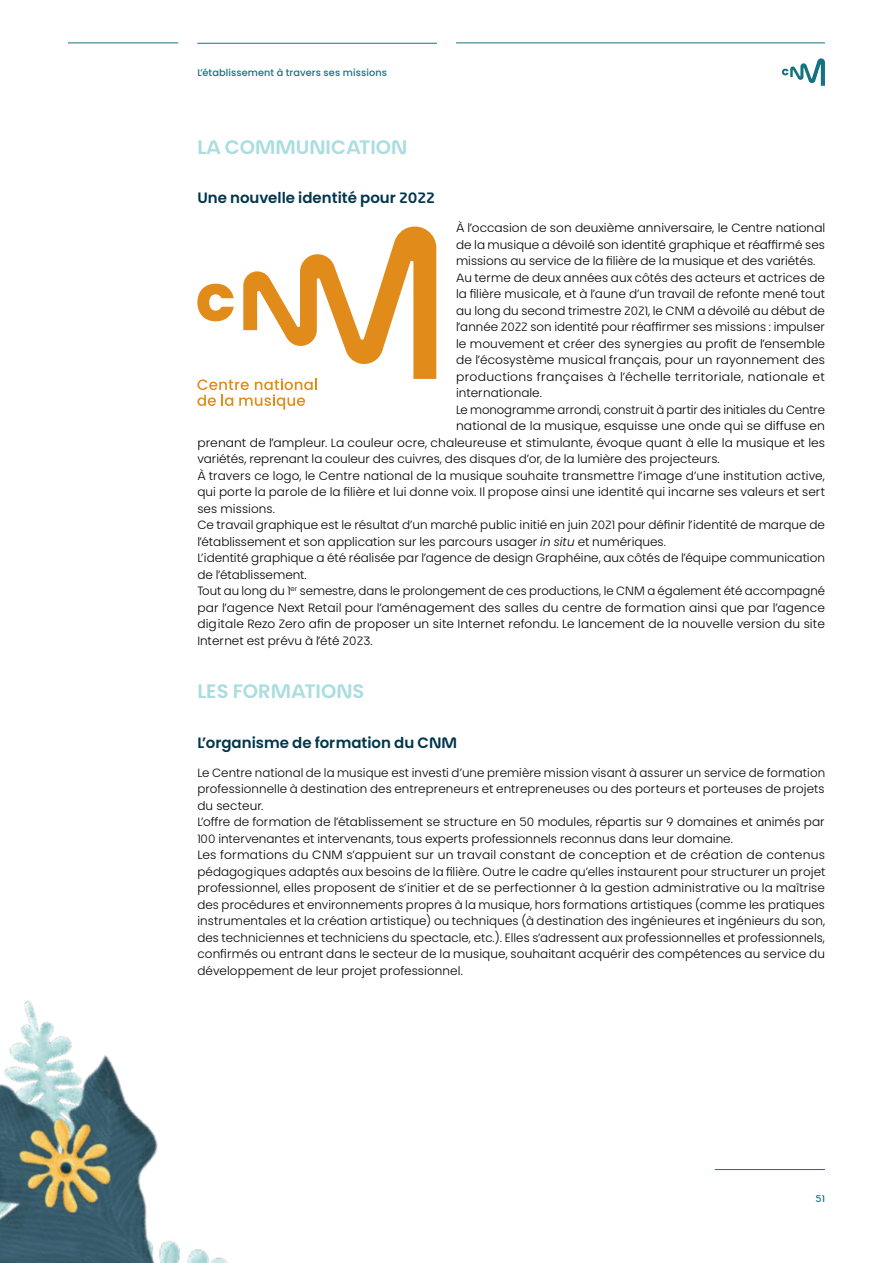
<style>
.page{position:relative;width:893px;height:1263px;background:#fff}
.page>*{position:absolute;margin:0;border:0;box-sizing:border-box;transform-origin:0 0}
.t1{font:600 19.5px "CNM";color:#aadddf}
.t2{font:600 15px "CNM";color:#00364c}
.t3{font:300 12px/16.5px "CNM";letter-spacing:.005em;color:#000}
.t4{font:300 12px "CNM";letter-spacing:.025em;color:#000}
.t5{font:500 9.75px "CNM";letter-spacing:.01em;color:#147380}
.s1{font-style:italic}
</style>
<div class="page">
<img style="left:0;top:1000px;width:228px;height:263px">
<img style="left:0;top:1102px;width:127px;height:133px">
<hr style="left:197px;top:43px;width:240px;height:1px;background:#147380">
<svg style="left:782px;top:58px;width:43px;height:28px"></svg>
<hr style="left:456px;top:43px;width:369px;height:1px;background:#147380">
<hr style="left:68px;top:43px;width:110px;height:1px;background:#147380">
<hr style="left:715px;top:1169px;width:110px;height:1px;background:#147380">
<svg style="left:197px;top:226px;width:239px;height:184px"></svg>
<p class="t5" style="left:197px;top:66px;width:191px">L’établissement à travers ses missions</p>
<h1 class="t1" style="left:197px;top:135px;width:212px">LA COMMUNICATION</h1>
<p class="t2" style="left:197px;top:189px;width:239px">Une nouvelle identité pour 2022</p>
<p class="t3" style="left:456px;top:220px;width:371px">À l’occasion de son deuxième anniversaire, le Centre national</p>
<p class="t3" style="left:456px;top:236px;width:370px">de la musique a dévoilé son identité graphique et réaffirmé ses</p>
<p class="t3" style="left:456px;top:253px;width:361px">missions au service de la filière de la musique et des variétés.</p>
<p class="t3" style="left:456px;top:269px;width:370px">Au terme de deux années aux côtés des acteurs et actrices de</p>
<p class="t3" style="left:456px;top:286px;width:370px">la filière musicale, et à l’aune d’un travail de refonte mené tout</p>
<p class="t3" style="left:456px;top:302px;width:370px">au long du second trimestre 2021, le CNM a dévoilé au début de</p>
<p class="t3" style="left:456px;top:319px;width:371px">l’année 2022 son identité pour réaffirmer ses missions : impulser</p>
<p class="t3" style="left:456px;top:335px;width:370px">le mouvement et créer des synergies au profit de l’ensemble</p>
<p class="t3" style="left:456px;top:352px;width:370px">de l’écosystème musical français, pour un rayonnement des</p>
<p class="t4" style="left:456px;top:369px;width:370px">productions françaises à l’échelle territoriale, nationale et</p>
<p class="t3" style="left:456px;top:385px;width:87px">internationale.</p>
<p class="t3" style="left:456px;top:401px;width:370px">Le monogramme arrondi, construit à partir des initiales du Centre</p>
<p class="t3" style="left:456px;top:418px;width:371px">national de la musique, esquisse une onde qui se diffuse en</p>
<p class="t3" style="left:197px;top:434px;width:629px">prenant de l’ampleur. La couleur ocre, chaleureuse et stimulante, évoque quant à elle la musique et les</p>
<p class="t3" style="left:197px;top:451px;width:524px">variétés, reprenant la couleur des cuivres, des disques d’or, de la lumière des projecteurs.</p>
<p class="t3" style="left:197px;top:467px;width:629px">À travers ce logo, le Centre national de la musique souhaite transmettre l’image d’une institution active,</p>
<p class="t3" style="left:197px;top:484px;width:629px">qui porte la parole de la filière et lui donne voix. Il propose ainsi une identité qui incarne ses valeurs et sert</p>
<p class="t3" style="left:197px;top:500px;width:79px">ses missions.</p>
<p class="t3" style="left:197px;top:517px;width:629px">Ce travail graphique est le résultat d’un marché public initié en juin 2021 pour définir l’identité de marque de</p>
<p class="t3" style="left:197px;top:533px;width:470px">l’établissement et son application sur les parcours usager <span class="s1">in situ</span> et numériques.</p>
<p class="t3" style="left:197px;top:550px;width:629px">L’identité graphique a été réalisée par l’agence de design Graphéine, aux côtés de l’équipe communication</p>
<p class="t3" style="left:197px;top:566px;width:111px">de l’établissement.</p>
<p class="t3" style="left:197px;top:583px;width:629px">Tout au long du 1<sup>er</sup> semestre, dans le prolongement de ces productions, le CNM a également été accompagné</p>
<p class="t3" style="left:197px;top:599px;width:629px">par l’agence Next Retail pour l’aménagement des salles du centre de formation ainsi que par l’agence</p>
<p class="t3" style="left:197px;top:616px;width:629px">digitale Rezo Zero afin de proposer un site Internet refondu. Le lancement de la nouvelle version du site</p>
<p class="t3" style="left:197px;top:632px;width:177px">Internet est prévu à l’été 2023.</p>
<h1 class="t1" style="left:197px;top:680px;width:169px">LES FORMATIONS</h1>
<p class="t2" style="left:197px;top:734px;width:261px">L’organisme de formation du CNM</p>
<p class="t3" style="left:197px;top:764px;width:629px">Le Centre national de la musique est investi d’une première mission visant à assurer un service de formation professionnelle à destination des entrepreneurs et entrepreneuses ou des porteurs et porteuses de projets du secteur.<br>L’offre de formation de l’établissement se structure en 50 modules, répartis sur 9 domaines et animés par 100 intervenantes et intervenants, tous experts professionnels reconnus dans leur domaine.<br>Les formations du CNM s’appuient sur un travail constant de conception et de création de contenus pédagogiques adaptés aux besoins de la filière. Outre le cadre qu’elles instaurent pour structurer un projet professionnel, elles proposent de s’initier et de se perfectionner à la gestion administrative ou la maîtrise des procédures et environnements propres à la musique, hors formations artistiques (comme les pratiques instrumentales et la création artistique) ou techniques (à destination des ingénieures et ingénieurs du son, des techniciennes et techniciens du spectacle, etc.). Elles s’adressent aux professionnelles et professionnels, confirmés ou entrant dans le secteur de la musique, souhaitant acquérir des compétences au service du développement de leur projet professionnel.</p>
<p class="t5" style="left:815px;top:1192px;width:11px">51</p>
</div>
